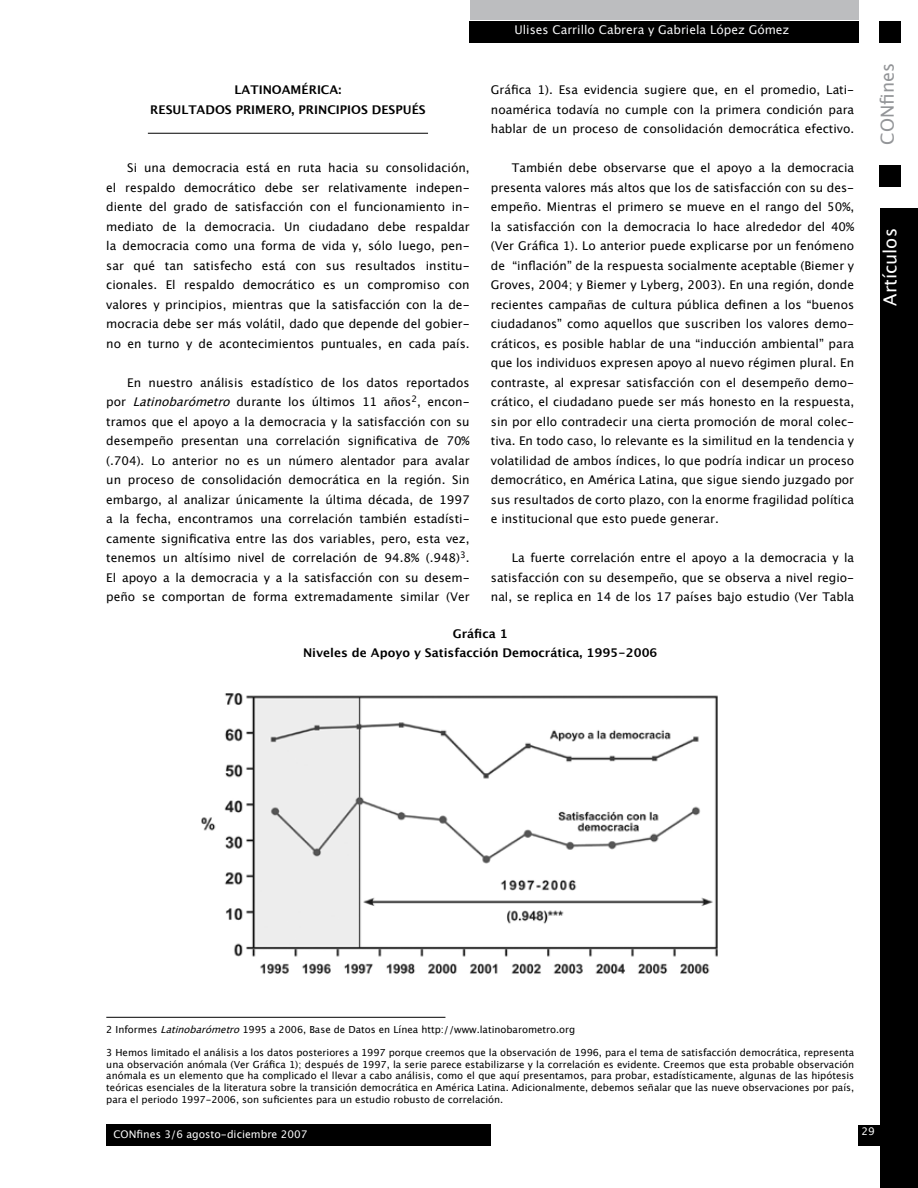
<style>
.page{position:relative;width:918px;height:1188px;background:#fff}
.page>*{position:absolute;margin:0;border:0;box-sizing:border-box;transform-origin:0 0}
.t1{font:18px "Lucida Grande";color:#fff}
.t2{font:18px "Lucida Grande";color:#939598}
.t3{font:12px/19.5px "Lucida Grande";color:#000;text-align:justify}
.t4{font:700 12px/19.5px "Lucida Grande";color:#000;text-align:center}
.t5{font:12px "Lucida Grande";color:#f5f5f6}
.t6{font:10.5px "Lucida Grande";color:#fcfcfc}
.t7{font:9.75px/11.7px "Lucida Grande";color:#000;text-align:justify}
.s1{font-style:italic}
</style>
<div class="page">
<div style="left:880px;top:208px;width:38px;height:980px;background:#000"></div>
<div style="left:469px;top:21px;width:389px;height:21px;background:#000"></div>
<div style="left:470px;top:0;width:388px;height:19px;background:#bcbdbf"></div>
<div style="left:879px;top:21px;width:22px;height:21px;background:#000"></div>
<div style="left:879px;top:166px;width:22px;height:21px;background:#000"></div>
<div style="left:106px;top:1124px;width:385px;height:21px;background:#000"></div>
<div style="left:858px;top:1125px;width:42px;height:20px;background:#000"></div>
<hr style="left:148px;top:133px;width:280px;height:1px;background:#000">
<hr style="left:106px;top:1017px;width:339px;height:1px;background:#000">
<img style="left:201px;top:693px;width:517px;height:281px">
<p class="t5" style="left:515px;top:22px;width:276px">Ulises Carrillo Cabrera y Gabriela López Gómez</p>
<p class="t4" style="left:150px;top:81px;width:277px">LATINOAMÉRICA:<br>RESULTADOS PRIMERO, PRINCIPIOS DESPUÉS</p>
<p class="t3" style="left:491px;top:81px;width:365px">Gráfica 1). Esa evidencia sugiere que, en el promedio, Lati&shy;noamérica todavía no cumple con la primera condición para hablar de un proceso de consolidación democrática efectivo.</p>
<p class="t3" style="left:491px;top:159px;width:365px;text-indent:21px">También debe observarse que el apoyo a la democracia presenta valores más altos que los de satisfacción con su des&shy;empeño. Mientras el primero se mueve en el rango del 50%, la satisfacción con la democracia lo hace alrededor del 40% (Ver Gráfica 1). Lo anterior puede explicarse por un fenómeno de “inflación” de la respuesta socialmente aceptable (Biemer y Groves, 2004; y Biemer y Lyberg, 2003). En una región, donde recientes campañas de cultura pública definen a los “buenos ciudadanos” como aquellos que suscriben los valores demo&shy;cráticos, es posible hablar de una “inducción ambiental” para que los individuos expresen apoyo al nuevo régimen plural. En contraste, al expresar satisfacción con el desempeño demo&shy;crático, el ciudadano puede ser más honesto en la respuesta, sin por ello contradecir una cierta promoción de moral colec&shy;tiva. En todo caso, lo relevante es la similitud en la tendencia y volatilidad de ambos índices, lo que podría indicar un proceso democrático, en América Latina, que sigue siendo juzgado por sus resultados de corto plazo, con la enorme fragilidad política e institucional que esto puede generar.</p>
<p class="t3" style="left:491px;top:549px;width:365px;text-indent:21px">La fuerte correlación entre el apoyo a la democracia y la satisfacción con su desempeño, que se observa a nivel regio&shy;nal, se replica en 14 de los 17 países bajo estudio (Ver Tabla</p>
<p class="t4" style="left:303px;top:624px;width:356px">Gráfica 1<br>Niveles de Apoyo y Satisfacción Democrática, 1995-2006</p>
<p class="t3" style="left:106px;top:159px;width:365px;text-indent:21px">Si una democracia está en ruta hacia su consolidación, el respaldo democrático debe ser relativamente indepen&shy;diente del grado de satisfacción con el funcionamiento in&shy;mediato de la democracia. Un ciudadano debe respaldar la democracia como una forma de vida y, sólo luego, pen&shy;sar qué tan satisfecho está con sus resultados institu&shy;cionales. El respaldo democrático es un compromiso con valores y principios, mientras que la satisfacción con la de&shy;mocracia debe ser más volátil, dado que depende del gobier&shy;no en turno y de acontecimientos puntuales, en cada país.</p>
<p class="t3" style="left:106px;top:373px;width:365px;text-indent:21px">En nuestro análisis estadístico de los datos reportados por <span class="s1">Latinobarómetro</span>durante los últimos 11 años<sup>2</sup>, encon&shy;tramos que el apoyo a la democracia y la satisfacción con su desempeño presentan una correlación significativa de 70% (.704). Lo anterior no es un número alentador para avalar un proceso de consolidación democrática en la región. Sin embargo, al analizar únicamente la última década, de 1997 a la fecha, encontramos una correlación también estadísti&shy;camente significativa entre las dos variables, pero, esta vez, tenemos un altísimo nivel de correlación de 94.8% (.948)<sup>3</sup>.<br>El apoyo a la democracia y a la satisfacción con su desem&shy;peño se comportan de forma extremadamente similar (Ver</p>
<h1 class="t2" style="left:877px;top:145px;width:83px;rotate:-90deg">CONfines</h1>
<h1 class="t1" style="left:880px;top:306px;width:79px;rotate:-90deg">Artículos</h1>
<p class="t7" style="left:106px;top:1023px;width:471px">2 Informes <span class="s1">Latinobarómetro</span>1995 a 2006, Base de Datos en Línea http://www.latinobarometro.org</p>
<p class="t7" style="left:106px;top:1047px;width:749px">3 Hemos limitado el análisis a los datos posteriores a 1997 porque creemos que la observación de 1996, para el tema de satisfacción democrática, representa una observación anómala (Ver Gráfica 1); después de 1997, la serie parece estabilizarse y la correlación es evidente. Creemos que esta probable observación anómala es un elemento que ha complicado el llevar a cabo análisis, como el que aquí presentamos, para probar, estadísticamente, algunas de las hipótesis teóricas esenciales de la literatura sobre la transición democrática en América Latina. Adicionalmente, debemos señalar que las nueve observaciones por país, para el periodo 1997-2006, son suficientes para un estudio robusto de correlación.</p>
<p class="t6" style="left:113px;top:1129px;width:196px">CONfines 3/6 agosto-diciembre 2007</p>
<p class="t6" style="left:862px;top:1126px;width:15px">29</p>
</div>
